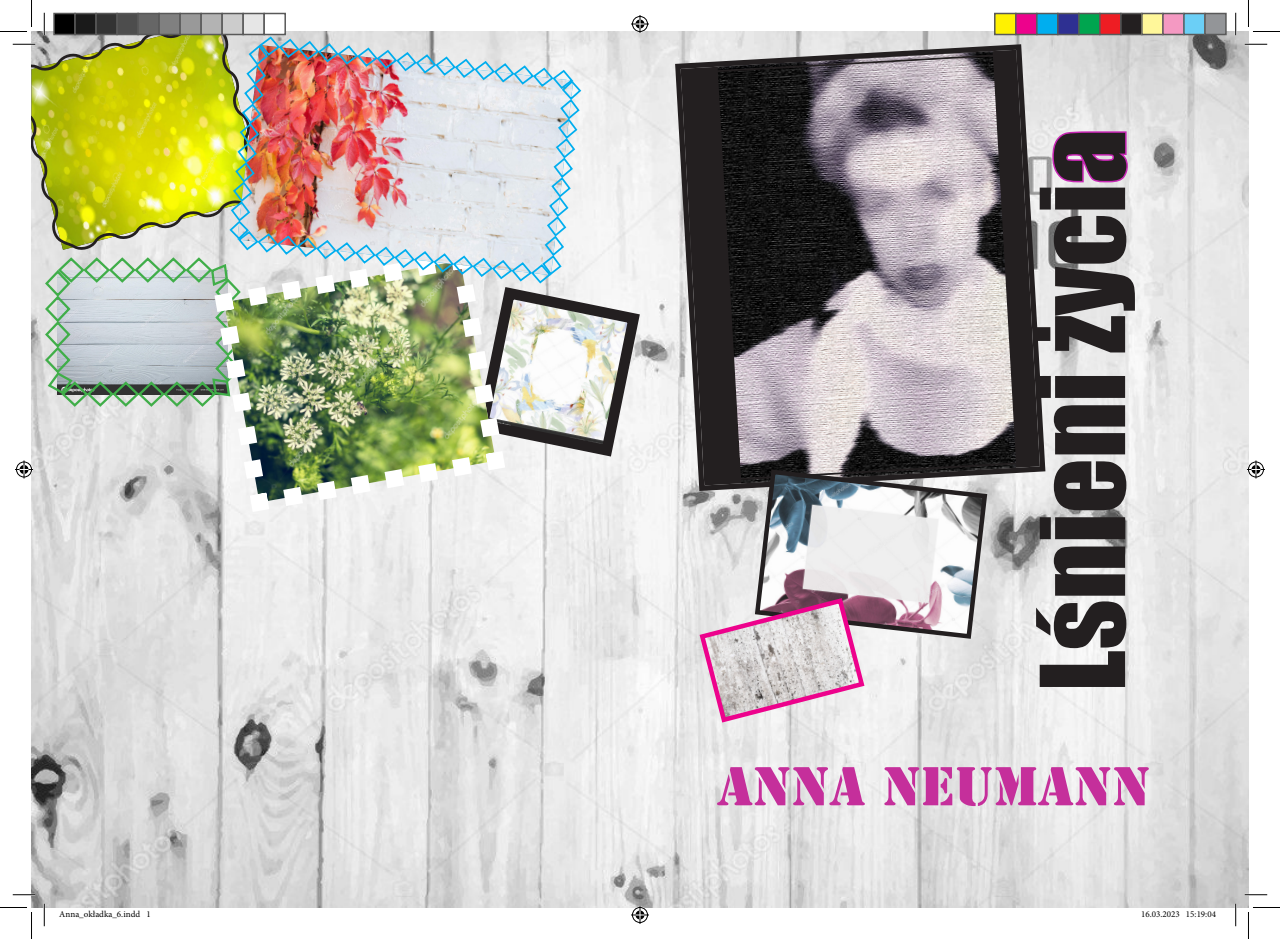
<style>
.page{position:relative;width:1280px;height:939px;background:#fff}
.page>*{position:absolute;margin:0;border:0;box-sizing:border-box;transform-origin:0 0}
.t1{font:108px "Impact";color:#231f20}
.t2{font:51px "Stencil Std";color:#c52f9b}
.t3{font:9px "Minion Pro";color:#000}
</style>
<div class="page">
<img style="left:32px;top:32px;width:1216px;height:875px">
<svg style="left:32px;top:32px;width:11px;height:222px;background:#bfc493"></svg>
<svg style="left:672px;top:41px;width:375px;height:453px"></svg>
<svg style="left:683px;top:53px;width:353px;height:430px;background:#7a7478"></svg>
<svg style="left:1050px;top:130px;width:79px;height:54px"></svg>
<svg style="left:696px;top:467px;width:293px;height:258px"></svg>
<hr style="left:13px;top:43px;width:22px;height:2px;background:#fff">
<hr style="left:1244px;top:43px;width:22px;height:2px;background:#fff">
<hr style="left:13px;top:894px;width:22px;height:2px;background:#fff">
<hr style="left:1244px;top:894px;width:22px;height:2px;background:#fff">
<hr style="left:43px;top:904px;width:2px;height:22px;background:#fff">
<hr style="left:1234px;top:13px;width:2px;height:22px;background:#fff">
<hr style="left:1234px;top:904px;width:2px;height:22px;background:#fff">
<svg style="left:13px;top:44px;width:22px;height:1px"></svg>
<svg style="left:1244px;top:44px;width:22px;height:1px"></svg>
<svg style="left:13px;top:894px;width:22px;height:1px"></svg>
<svg style="left:1244px;top:894px;width:22px;height:1px"></svg>
<svg style="left:44px;top:904px;width:1px;height:22px"></svg>
<svg style="left:1235px;top:13px;width:1px;height:22px"></svg>
<svg style="left:1235px;top:904px;width:1px;height:22px"></svg>
<svg style="left:0;top:0;width:32px;height:32px"></svg>
<svg style="left:0;top:907px;width:32px;height:32px"></svg>
<svg style="left:1247px;top:0;width:32px;height:32px"></svg>
<svg style="left:1247px;top:907px;width:32px;height:32px"></svg>
<img style="left:43px;top:13px;width:606px;height:504px">
<svg style="left:631px;top:906px;width:18px;height:18px"></svg>
<svg style="left:15px;top:460px;width:18px;height:18px"></svg>
<svg style="left:1246px;top:460px;width:18px;height:18px"></svg>
<div style="left:54px;top:14px;width:21px;height:21px;background:#000"></div>
<div style="left:53px;top:13px;width:23px;height:22px;border:2px solid #595959"></div>
<div style="left:75px;top:14px;width:21px;height:21px;background:#1a1a1a"></div>
<div style="left:74px;top:13px;width:23px;height:22px;border:2px solid #595959"></div>
<div style="left:96px;top:14px;width:21px;height:21px;background:#333"></div>
<div style="left:95px;top:13px;width:23px;height:22px;border:2px solid #595959"></div>
<div style="left:117px;top:14px;width:21px;height:21px;background:#4d4d4d"></div>
<div style="left:116px;top:13px;width:23px;height:22px;border:2px solid #595959"></div>
<div style="left:138px;top:14px;width:21px;height:21px;background:#666"></div>
<div style="left:137px;top:13px;width:23px;height:22px;border:2px solid #595959"></div>
<div style="left:159px;top:14px;width:21px;height:21px;background:#808080"></div>
<div style="left:158px;top:13px;width:23px;height:22px;border:2px solid #595959"></div>
<div style="left:180px;top:14px;width:21px;height:21px;background:#999"></div>
<div style="left:179px;top:13px;width:23px;height:22px;border:2px solid #595959"></div>
<div style="left:201px;top:14px;width:21px;height:21px;background:#b3b3b3"></div>
<div style="left:200px;top:13px;width:23px;height:22px;border:2px solid #595959"></div>
<div style="left:222px;top:14px;width:21px;height:21px;background:#ccc"></div>
<div style="left:221px;top:13px;width:23px;height:22px;border:2px solid #595959"></div>
<div style="left:243px;top:14px;width:21px;height:21px;background:#e6e6e6"></div>
<div style="left:242px;top:13px;width:23px;height:22px;border:2px solid #595959"></div>
<div style="left:264px;top:14px;width:21px;height:21px;background:#fff"></div>
<div style="left:263px;top:13px;width:23px;height:22px;border:2px solid #595959"></div>
<div style="left:994px;top:14px;width:21px;height:21px;background:#fff101"></div>
<div style="left:993px;top:13px;width:23px;height:22px;border:2px solid #595959"></div>
<div style="left:1015px;top:14px;width:21px;height:21px;background:#ed028c"></div>
<div style="left:1014px;top:13px;width:23px;height:22px;border:2px solid #595959"></div>
<div style="left:1036px;top:14px;width:21px;height:21px;background:#00aeef"></div>
<div style="left:1035px;top:13px;width:23px;height:22px;border:2px solid #595959"></div>
<div style="left:1057px;top:14px;width:21px;height:21px;background:#2e3092"></div>
<div style="left:1056px;top:13px;width:23px;height:22px;border:2px solid #595959"></div>
<div style="left:1078px;top:14px;width:21px;height:21px;background:#00a54f"></div>
<div style="left:1077px;top:13px;width:23px;height:22px;border:2px solid #595959"></div>
<div style="left:1099px;top:14px;width:21px;height:21px;background:#ee1d23"></div>
<div style="left:1098px;top:13px;width:23px;height:22px;border:2px solid #595959"></div>
<div style="left:1120px;top:14px;width:21px;height:21px;background:#231f20"></div>
<div style="left:1119px;top:13px;width:23px;height:22px;border:2px solid #595959"></div>
<div style="left:1141px;top:14px;width:21px;height:21px;background:#fff79a"></div>
<div style="left:1140px;top:13px;width:23px;height:22px;border:2px solid #595959"></div>
<div style="left:1162px;top:14px;width:21px;height:21px;background:#f499c2"></div>
<div style="left:1161px;top:13px;width:23px;height:22px;border:2px solid #595959"></div>
<div style="left:1183px;top:14px;width:21px;height:21px;background:#6bcff6"></div>
<div style="left:1182px;top:13px;width:23px;height:22px;border:2px solid #595959"></div>
<div style="left:1204px;top:14px;width:21px;height:21px;background:#939598"></div>
<div style="left:1203px;top:13px;width:23px;height:22px;border:2px solid #595959"></div>
<p class="t1" style="left:998px;top:691px;width:564px;rotate:-90deg">Lśnieni życia</p>
<p class="t2" style="left:717px;top:753px;width:434px">ANNA NEUMANN</p>
<p class="t3" style="left:59px;top:908px;width:93px">Anna_okładka_6.indd 1</p>
<p class="t3" style="left:1140px;top:908px;width:76px">16.03.2023 15:19:04</p>
</div>
